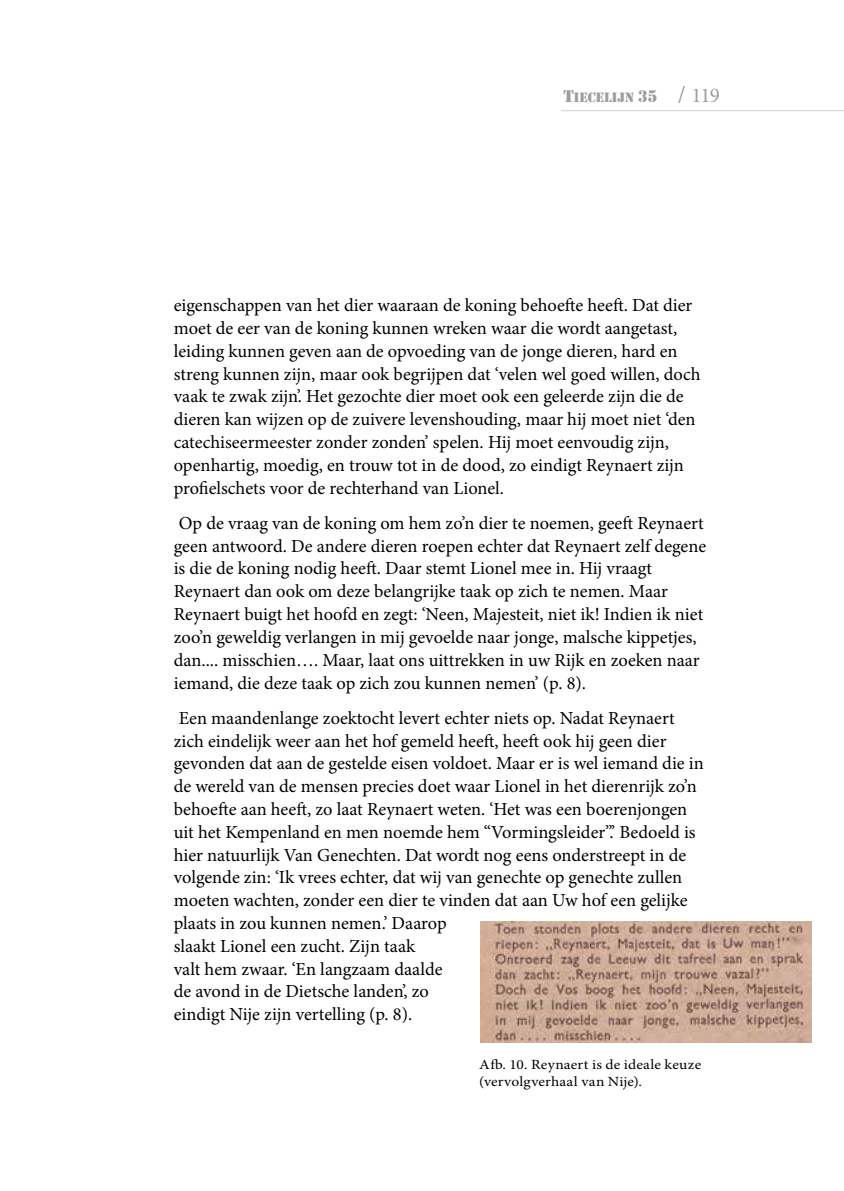
<style>
.page{position:relative;width:844px;height:1191px;background:#fff}
.page>*{position:absolute;margin:0;border:0;box-sizing:border-box;transform-origin:0 0}
.t1{font:18.38px/22.8px "Minion Pro";color:#000}
.t2{font:14px/16.8px "Minion Pro";letter-spacing:.01em;color:#000;scale:1.1 1}
.t3{font:14px "Stencil";color:#9d9d9c}
.s1{font-size:17.5px}
.s2{font-family:"Minion Pro";font-size:24.5px}
.s3{font-family:"Minion Pro";font-size:21px}
</style>
<div class="page">
<hr style="left:561px;top:110px;width:282px;height:1px;background:#9d9d9c">
<img style="left:480px;top:921px;width:330px;height:121px">
<p class="t3" style="left:563px;top:90px;width:25px"><span class="s1">T</span>IECEL</p>
<p class="t3" style="left:611px;top:90px;width:109px">IJN <span class="s1">35</span> <span class="s2">/</span> <span class="s3">119</span></p>
<p class="t1" style="left:174px;top:294px;width:528px">eigenschappen van het dier waaraan de koning behoefte heeft. Dat dier moet de eer van de koning kunnen wreken waar die wordt aangetast, leiding kunnen geven aan de opvoeding van de jonge dieren, hard en streng kunnen zijn, maar ook begrijpen dat ‘velen wel goed willen, doch vaak te zwak zijn’. Het gezochte dier moet ook een geleerde zijn die de dieren kan wijzen op de zuivere levenshouding, maar hij moet niet ‘den catechiseermeester zonder zonden’ spelen. Hij moet eenvoudig zijn, openhartig, moedig, en trouw tot in de dood, zo eindigt Reynaert zijn profielschets voor de rechterhand van Lionel.</p>
<p class="t1" style="left:174px;top:511px;width:534px">Op de vraag van de koning om hem zo’n dier te noemen, geeft Reynaert geen antwoord. De andere dieren roepen echter dat Reynaert zelf degene is die de koning nodig heeft. Daar stemt Lionel mee in. Hij vraagt Reynaert dan ook om deze belangrijke taak op zich te nemen. Maar Reynaert buigt het hoofd en zegt: ‘Neen, Majesteit, niet ik! Indien ik niet zoo’n geweldig verlangen in mij gevoelde naar jonge, malsche kippetjes, dan.... misschien…. Maar, laat ons uittrekken in uw Rijk en zoeken naar iemand, die deze taak op zich zou kunnen nemen’ (p. 8).</p>
<p class="t1" style="left:174px;top:706px;width:531px">Een maandenlange zoektocht levert echter niets op. Nadat Reynaert zich eindelijk weer aan het hof gemeld heeft, heeft ook hij geen dier gevonden dat aan de gestelde eisen voldoet. Maar er is wel iemand die in de wereld van de mensen precies doet waar Lionel in het dierenrijk zo’n behoefte aan heeft, zo laat Reynaert weten. ‘Het was een boerenjongen uit het Kempenland en men noemde hem “Vormingsleider”.’ Bedoeld is hier natuurlijk Van Genechten. Dat wordt nog eens onderstreept in de volgende zin: ‘Ik vrees echter, dat wij van genechte op genechte zullen moeten wachten, zonder een dier te vinden dat aan Uw hof een gelijke plaats in zou kunnen nemen.’ Daarop<br>slaakt Lionel een zucht. Zijn taak<br>valt hem zwaar. ‘En langzaam daalde<br>de avond in de Dietsche landen’, zo<br>eindigt Nije zijn vertelling (p. 8).</p>
<p class="t2" style="left:479px;top:1056px;width:203px">Afb. 10. Reynaert is de ideale keuze (vervolgverhaal van Nije).</p>
</div>
